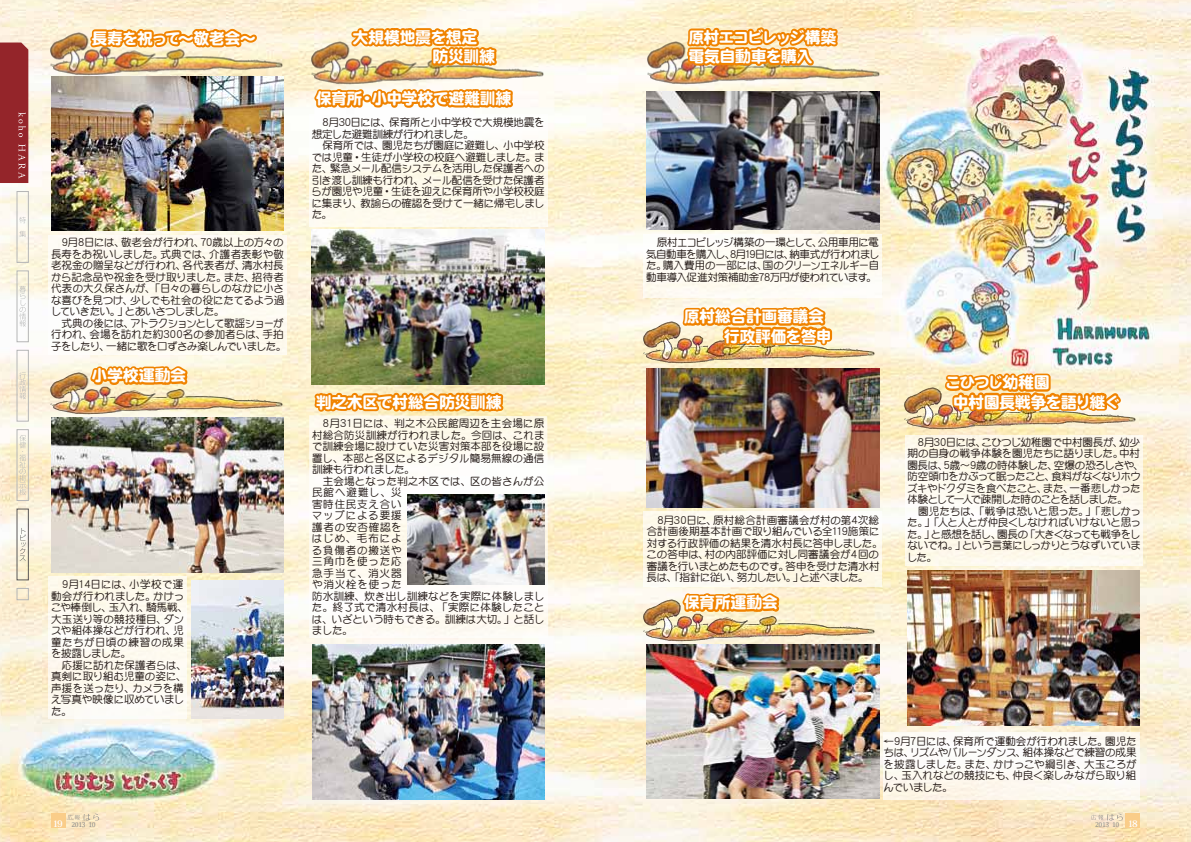
<style>
.page{position:relative;width:1191px;height:842px;background:#fff}
.page>*{position:absolute;margin:0;border:0;box-sizing:border-box;transform-origin:0 0}
.t1{font:16px/19.2px "DF Maru Gothic Std W9";letter-spacing:-.035em;color:#fff;text-align:center}
.t2{font:16px/19.2px "DF Maru Gothic Std W9";letter-spacing:-.06em;color:#fff}
.t3{font:16px/19.2px "DF Maru Gothic Std W9";letter-spacing:-.055em;color:#fff}
.t4{font:10.5px/11.5px "DF Maru Gothic Md MP RKSJ H";letter-spacing:-.015em;color:#221815}
.t5{font:10.5px/11.5px "DF Maru Gothic Md MP RKSJ H";letter-spacing:.015em;color:#221815}
.t6{font:10.5px/11.5px "DF Maru Gothic Md MP RKSJ H";letter-spacing:-.04em;color:#221815}
.t7{font:7px "Cambria";letter-spacing:-.055em;color:#898989}
.s1{font-family:"Koz Min Pro";font-weight:700;font-size:9px;color:#fff}
</style>
<div class="page">
<img style="left:0;top:0;width:1191px;height:842px">
<svg style="left:0;top:43px;width:28px;height:140px;background:#972c31"></svg>
<div style="left:17px;top:191px;width:12px;height:72px;border:1px solid #b5b6b6"></div>
<svg style="left:19px;top:217px;width:7px;height:6px"></svg>
<svg style="left:19px;top:231px;width:7px;height:6px"></svg>
<div style="left:17px;top:509px;width:12px;height:71px;border:1px solid #595757"></div>
<svg style="left:20px;top:528px;width:6px;height:33px"></svg>
<div style="left:17px;top:271px;width:12px;height:71px;border:1px solid #b5b6b6"></div>
<svg style="left:19px;top:286px;width:7px;height:41px"></svg>
<div style="left:17px;top:429px;width:12px;height:72px;border:1px solid #b5b6b6"></div>
<svg style="left:19px;top:454px;width:7px;height:41px"></svg>
<div style="left:17px;top:588px;width:12px;height:12px;border:1px solid #b5b6b6"></div>
<div style="left:51px;top:814px;width:14px;height:14px;background:#facd89"></div>
<div style="left:1125px;top:814px;width:15px;height:14px;background:#facd89"></div>
<svg style="left:1091px;top:814px;width:31px;height:7px"></svg>
<svg style="left:67px;top:814px;width:32px;height:7px"></svg>
<img style="left:4px;top:0;width:261px;height:114px">
<img style="left:88px;top:20px;width:171px;height:53px">
<div style="left:309px;top:114px;width:238px;height:112px;background:#fefaee"></div>
<div style="left:48px;top:235px;width:238px;height:120px;background:#fefbf1"></div>
<div style="left:905px;top:435px;width:237px;height:130px;background:#fdfaf1"></div>
<img style="left:879px;top:345px;width:283px;height:124px">
<img style="left:941px;top:291px;width:182px;height:199px">
<img style="left:4px;top:330px;width:305px;height:124px">
<img style="left:88px;top:355px;width:108px;height:47px">
<img style="left:596px;top:557px;width:305px;height:124px">
<svg style="left:680px;top:590px;width:107px;height:25px;background:#f4ae53"></svg>
<svg style="left:313px;top:384px;width:192px;height:31px;background:#f0b158"></svg>
<div style="left:643px;top:235px;width:239px;height:63px;background:#fefbf2"></div>
<img style="left:601px;top:0;width:305px;height:123px">
<img style="left:648px;top:7px;width:198px;height:71px">
<img style="left:907px;top:571px;width:233px;height:154px">
<img style="left:596px;top:279px;width:305px;height:124px">
<img style="left:680px;top:276px;width:154px;height:82px">
<div style="left:644px;top:511px;width:238px;height:75px;background:linear-gradient(to right,#fdf9ec,#fdfaf1)"></div>
<img style="left:646px;top:91px;width:233px;height:139px">
<img style="left:646px;top:644px;width:233px;height:155px">
<img style="left:646px;top:368px;width:233px;height:139px">
<div style="left:882px;top:732px;width:257px;height:67px;background:linear-gradient(to bottom,#fdfdfd,#fcf7ed)"></div>
<img style="left:312px;top:230px;width:232px;height:154px">
<svg style="left:309px;top:415px;width:239px;height:223px;fill:#fefcf5"></svg>
<img style="left:265px;top:0;width:305px;height:123px">
<svg style="left:312px;top:0;width:203px;height:186px"></svg>
<img style="left:407px;top:494px;width:137px;height:91px">
<img style="left:312px;top:644px;width:233px;height:155px">
<img style="left:51px;top:76px;width:233px;height:155px">
<img style="left:51px;top:418px;width:232px;height:154px">
<img style="left:191px;top:580px;width:92px;height:139px">
<div style="left:48px;top:576px;width:138px;height:143px;background:#fdfaf0"></div>
<h1 class="t2" style="left:92px;top:28px;width:166px">長寿を祝って～敬老会～</h1>
<p class="t4" style="left:51px;top:237px;width:237px;text-indent:11px">9月8日には、敬老会が行われ、70歳以上の方々の長寿をお祝いしました。式典では、介護者表彰や敬老祝金の贈呈などが行われ、各代表者が、清水村長から記念品や祝金を受け取りました。また、招待者代表の大久保さんが、「日々の暮らしのなかに小さな喜びを見つけ、少しでも社会の役にたてるよう過していきたい。」とあいさつしました。<br>　式典の後には、アトラクションとして歌謡ショーが行われ、会場を訪れた約300名の参加者らは、手拍子をしたり、一緒に歌を口ずさみ楽しんでいました。</p>
<h1 class="t1" style="left:92px;top:366px;width:96px">小学校運動会</h1>
<p class="t4" style="left:51px;top:579px;width:139px;text-indent:11px">9月14日には、小学校で運動会が行われました。かけっこや棒倒し、玉入れ、騎馬戦、大玉送り等の競技種目、ダンスや組体操などが行われ、児童たちが日頃の練習の成果を披露しました。<br>　応援に訪れた保護者らは、真剣に取り組む児童の姿に、声援を送ったり、カメラを構え写真や映像に収めていました。</p>
<h1 class="t1" style="left:353px;top:27px;width:126px">大規模地震を想定</h1>
<h1 class="t1" style="left:316px;top:89px;width:197px">保育所・小中学校で避難訓練</h1>
<p class="t4" style="left:311px;top:117px;width:235px">　8月30日には、保育所と小中学校で大規模地震を想定した避難訓練が行われました。<br>　保育所では、園児たちが園庭に避難し、小中学校では児童・生徒が小学校の校庭へ避難しました。また、緊急メール配信システムを活用した保護者への引き渡し訓練も行われ、メール配信を受けた保護者らが園児や児童・生徒を迎えに保育所や小学校校庭に集まり、教諭らの確認を受けて一緒に帰宅しました。</p>
<h1 class="t1" style="left:316px;top:392px;width:187px">判之木区で村総合防災訓練</h1>
<p class="t5" style="left:312px;top:418px;width:234px">　8月31日には、判之木公民館周辺を主会場に原村総合防災訓練が行われました。今回は、これまで訓練会場に設けていた災害対策本部を役場に設置し、本部と各区によるデジタル簡易無線の通信訓練も行われました。<br>　主会場となった判之木区では、区の皆さんが公民館へ避難し、災<br>害時住民支え合い<br>マップによる要援<br>護者の安否確認を<br>はじめ、毛布によ<br>る負傷者の搬送や<br>三角巾を使った応<br>急手当て、消火器<br>や消火栓を使った<br>防水訓練、炊き出し訓練などを実際に体験しました。終了式で清水村長は、「実際に体験したことは、いざという時もできる。訓練は大切。」と話しました。</p>
<h1 class="t2" style="left:688px;top:27px;width:149px">原村エコビレッジ構築電気自動車を購入</h1>
<p class="t4" style="left:646px;top:237px;width:235px;text-align:justify;text-indent:11px">原村エコビレッジ構築の一環として、公用車用に電気自動車を購入し、8月19日には、納車式が行われました。購入費用の一部には、国のクリーンエネルギー自動車導入促進対策補助金78万円が使われています。</p>
<h1 class="t1" style="left:684px;top:307px;width:149px">原村総合計画審議会　　行政評価を答申</h1>
<p class="t4" style="left:646px;top:514px;width:238px;text-indent:11px">8月30日に、原村総合計画審議会が村の第4次総合計画後期基本計画で取り組んでいる全119施策に対する行政評価の結果を清水村長に答申しました。この答申は、村の内部評価に対し同審議会が４回の審議を行いまとめたものです。答申を受けた清水村長は、「指針に従い、努力したい。」と述べました。</p>
<h1 class="t1" style="left:684px;top:593px;width:95px">保育所運動会</h1>
<h1 class="t3" style="left:953px;top:373px;width:168px;text-indent:-8px">こひつじ幼稚園<br>中村園長戦争を語り継ぐ</h1>
<p class="t6" style="left:907px;top:436px;width:238px;text-indent:11px">8月30日には、こひつじ幼稚園で中村園長が、幼少期の自身の戦争体験を園児たちに語りました。中村園長は、5歳〜9歳の時体験した、空爆の恐ろしさや、防空頭巾をかぶって眠ったこと、食料がなくなりホウズキやドクダミを食べたこと、また、一番悲しかった体験として一人で疎開した時のことを話しました。<br>　園児たちは、「戦争は恐いと思った。」「悲しかった。」「人と人とが仲良くしなければいけないと思った。」と感想を話し、園長の「大きくなっても戦争をしないでね。」という言葉にしっかりとうなずいていました。</p>
<p class="t4" style="left:883px;top:735px;width:255px;text-align:justify">←9月7日には、保育所で運動会が行われました。園児たちは、リズムやバルーンダンス、組体操などで練習の成果を披露しました。また、かけっこや綱引き、大玉ころがし、玉入れなどの競技にも、仲良く楽しみながら取り組んでいました。</p>
<p class="t7" style="left:53px;top:820px;width:44px"><span class="s1">19</span> 2013 10</p>
<p class="t7" style="left:1095px;top:820px;width:44px">2013 10 <span class="s1">18</span></p>
</div>
